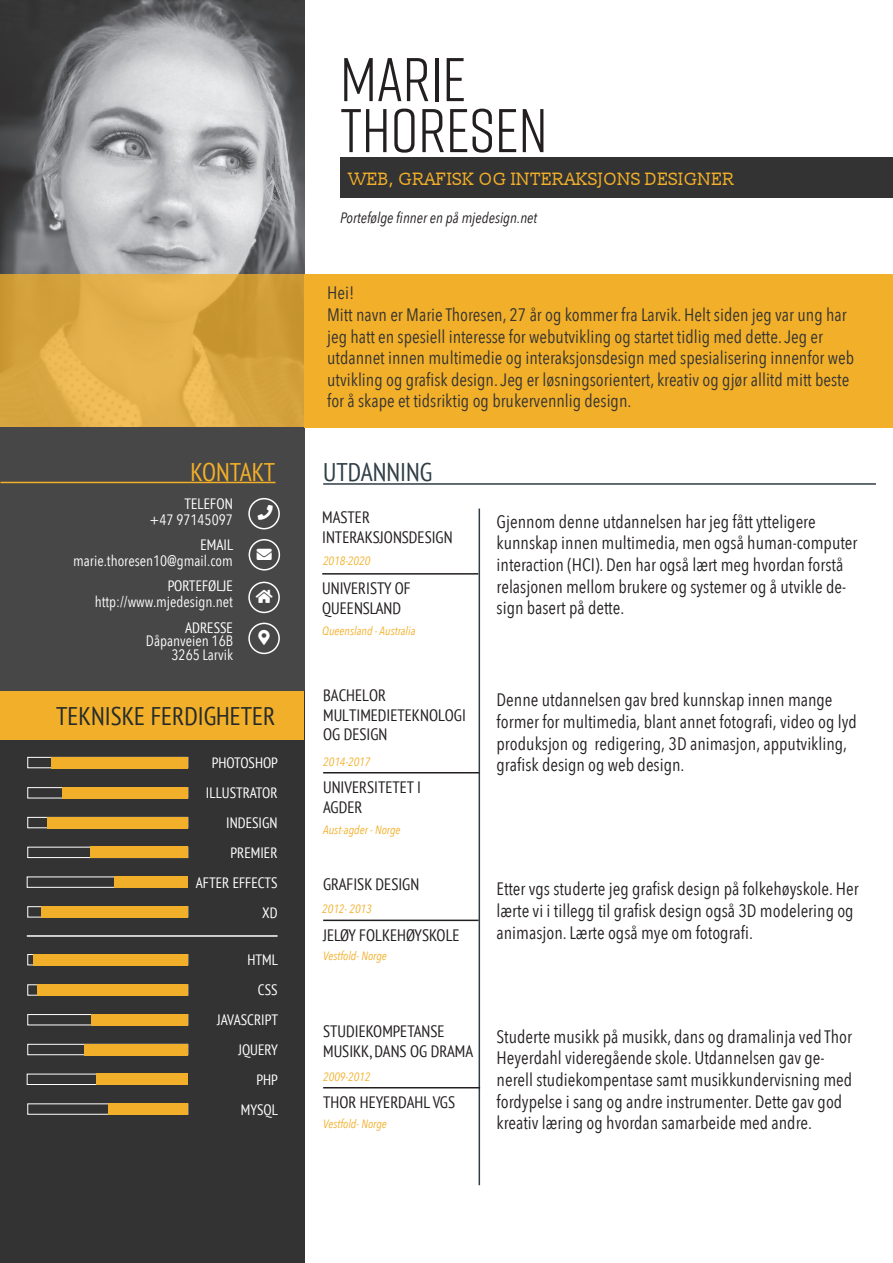
<style>
.page{position:relative;width:893px;height:1263px;background:#fff}
.page>*{position:absolute;margin:0;border:0;box-sizing:border-box;transform-origin:0 0}
.t1{font:61.5px "Rift";color:#231f20}
.t2{font:condensed 25.5px "PT Sans";color:#252b2c}
.t3{font:condensed 25.5px "PT Sans";color:#2f3e46}
.t4{font:condensed 25.5px "PT Sans";letter-spacing:-.015em;color:#f2af29}
.t5{font:18px/21.6px "Avenir Next Condensed";color:#231f20}
.t6{font:18px/21.6px "Avenir Next Condensed";color:#333}
.t7{font:18px "Slabo 13 px";color:#f2af29}
.t8{font:condensed 16.5px "PT Sans";color:#231f20}
.t9{font:condensed 15px "PT Sans";color:#fff}
.t10{font:15px "Avenir Next Condensed";color:#fff}
.t11{font:italic 15px "Avenir Next Condensed";color:#231f20}
.t12{font:15px "Font Awesome 5 Free Solid";color:#fff}
.t13{font:italic 12px "Avenir Next Condensed";color:#f2af29}
</style>
<div class="page">
<img style="left:0;top:0;width:304px;height:274px">
<svg style="left:0;top:274px;width:304px;height:153px;background:#dba944"></svg>
<div style="left:0;top:427px;width:304px;height:264px;background:#474747"></div>
<div style="left:0;top:691px;width:304px;height:572px;background:#333"></div>
<div style="left:340px;top:157px;width:553px;height:41px;background:#333"></div>
<div style="left:304px;top:274px;width:589px;height:153px;background:#f2af29"></div>
<div style="left:248px;top:498px;width:32px;height:31px;border:2px solid #fff;border-radius:50%"></div>
<div style="left:249px;top:539px;width:31px;height:31px;border:2px solid #fff;border-radius:50%"></div>
<div style="left:248px;top:582px;width:32px;height:31px;border:2px solid #fff;border-radius:50%"></div>
<div style="left:248px;top:623px;width:32px;height:31px;border:2px solid #fff;border-radius:50%"></div>
<hr style="left:0;top:482px;width:276px;height:1px;background:#f2af29">
<div style="left:0;top:691px;width:304px;height:49px;background:#f2af29"></div>
<div style="left:27px;top:787px;width:161px;height:11px;border:1px solid #fff"></div>
<div style="left:27px;top:817px;width:161px;height:11px;border:1px solid #fff"></div>
<div style="left:27px;top:847px;width:161px;height:11px;border:1px solid #fff"></div>
<div style="left:27px;top:876px;width:161px;height:12px;border:1px solid #fff"></div>
<div style="left:27px;top:906px;width:161px;height:11px;border:1px solid #fff"></div>
<div style="left:27px;top:757px;width:161px;height:11px;border:1px solid #fff"></div>
<div style="left:52px;top:757px;width:136px;height:11px;background:#f2af29"></div>
<div style="left:62px;top:787px;width:126px;height:11px;background:#f2af29"></div>
<div style="left:47px;top:817px;width:141px;height:11px;background:#f2af29"></div>
<div style="left:90px;top:847px;width:98px;height:11px;background:#f2af29"></div>
<div style="left:115px;top:876px;width:73px;height:12px;background:#f2af29"></div>
<div style="left:41px;top:906px;width:147px;height:11px;background:#f2af29"></div>
<div style="left:27px;top:984px;width:161px;height:11px;border:1px solid #fff"></div>
<div style="left:27px;top:1014px;width:161px;height:11px;border:1px solid #fff"></div>
<div style="left:27px;top:1044px;width:161px;height:11px;border:1px solid #fff"></div>
<div style="left:27px;top:1074px;width:161px;height:11px;border:1px solid #fff"></div>
<div style="left:27px;top:954px;width:161px;height:11px;border:1px solid #fff"></div>
<div style="left:33px;top:954px;width:155px;height:11px;background:#f2af29"></div>
<div style="left:37px;top:984px;width:151px;height:11px;background:#f2af29"></div>
<div style="left:91px;top:1014px;width:97px;height:11px;background:#f2af29"></div>
<div style="left:84px;top:1044px;width:104px;height:11px;background:#f2af29"></div>
<div style="left:96px;top:1074px;width:92px;height:11px;background:#f2af29"></div>
<div style="left:108px;top:1103px;width:80px;height:11px;background:#f2af29"></div>
<hr style="left:27px;top:935px;width:251px;height:2px;background:#fff">
<hr style="left:323px;top:483px;width:553px;height:2px;background:#2f3e46">
<hr style="left:479px;top:508px;width:1px;height:677px;background:#2f3e46">
<hr style="left:322px;top:573px;width:156px;height:2px;background:#231f20">
<hr style="left:323px;top:772px;width:156px;height:1px;background:#231f20">
<hr style="left:323px;top:1087px;width:157px;height:1px;background:#231f20">
<hr style="left:323px;top:919px;width:156px;height:2px;background:#231f20">
<p class="t4" style="left:190px;top:456px;width:86px">KONTAKT</p>
<p class="t9" style="left:184px;top:494px;width:50px">TELEFON</p>
<p class="t10" style="left:150px;top:506px;width:85px">+47 97145097</p>
<p class="t9" style="left:201px;top:535px;width:34px">EMAIL</p>
<p class="t10" style="left:73px;top:548px;width:161px">marie.thoresen10@gmail.com</p>
<p class="t9" style="left:168px;top:576px;width:67px">PORTEFØLJE</p>
<p class="t10" style="left:95px;top:589px;width:139px">http://www.mjedesign.net</p>
<p class="t9" style="left:185px;top:618px;width:49px">ADRESSE</p>
<p class="t10" style="left:146px;top:628px;width:89px">Dåpanveien 16B</p>
<p class="t10" style="left:172px;top:642px;width:63px">3265 Larvik</p>
<p class="t12" style="left:257px;top:547px;width:17px">■❖●□</p>
<p class="t2" style="left:56px;top:699px;width:221px">TEKNISKE FERDIGHETER</p>
<p class="t9" style="left:212px;top:753px;width:68px">PHOTOSHOP</p>
<p class="t9" style="left:206px;top:783px;width:73px">ILLUSTRATOR</p>
<p class="t9" style="left:226px;top:813px;width:53px">INDESIGN</p>
<p class="t9" style="left:230px;top:843px;width:49px">PREMIER</p>
<p class="t9" style="left:196px;top:873px;width:83px">AFTER EFFECTS</p>
<p class="t9" style="left:262px;top:903px;width:17px">XD</p>
<p class="t9" style="left:248px;top:950px;width:32px">HTML</p>
<p class="t9" style="left:258px;top:980px;width:21px">CSS</p>
<p class="t9" style="left:217px;top:1010px;width:62px">JAVASCRIPT</p>
<p class="t9" style="left:238px;top:1040px;width:41px">JQUERY</p>
<p class="t9" style="left:256px;top:1070px;width:23px">PHP</p>
<p class="t9" style="left:241px;top:1100px;width:39px">MYSQL</p>
<p class="t1" style="left:340px;top:36px;width:128px">MARIE</p>
<p class="t1" style="left:340px;top:87px;width:209px">THORESEN</p>
<p class="t7" style="left:349px;top:167px;width:388px">WEB, GRAFISK OG INTERAKSJONS DESIGNER</p>
<p class="t11" style="left:340px;top:209px;width:199px">Portefølge finner en på mjedesign.net</p>
<p class="t6" style="left:327px;top:281px;width:29px">Hei!</p>
<p class="t6" style="left:327px;top:303px;width:529px">Mitt navn er Marie Thoresen, 27 år og kommer fra Larvik. Helt siden jeg var ung har jeg hatt en spesiell interesse for webutvikling og startet tidlig med dette. Jeg er utdannet innen multimedie og interaksjonsdesign med spesialisering innenfor web utvikling og grafisk design. Jeg er løsningsorientert, kreativ og gjør allitd mitt beste for å skape et tidsriktig og brukervennlig design.</p>
<p class="t3" style="left:323px;top:456px;width:111px">UTDANNING</p>
<p class="t8" style="left:322px;top:507px;width:49px">MASTER</p>
<p class="t8" style="left:322px;top:526px;width:132px">INTERAKSJONSDESIGN</p>
<p class="t13" style="left:323px;top:553px;width:49px">2018-2020</p>
<p class="t8" style="left:322px;top:578px;width:90px">UNIVERISTY OF</p>
<p class="t8" style="left:322px;top:597px;width:80px">QUEENSLAND</p>
<p class="t13" style="left:322px;top:623px;width:95px">Queensland - Australia</p>
<p class="t8" style="left:323px;top:684px;width:64px">BACHELOR</p>
<p class="t8" style="left:323px;top:704px;width:144px">MULTIMEDIETEKNOLOGI</p>
<p class="t8" style="left:323px;top:724px;width:66px">OG DESIGN</p>
<p class="t13" style="left:323px;top:754px;width:49px">2014-2017</p>
<p class="t8" style="left:323px;top:776px;width:99px">UNIVERSITETET I</p>
<p class="t8" style="left:323px;top:796px;width:41px">AGDER</p>
<p class="t13" style="left:323px;top:822px;width:79px">Aust-agder - Norge</p>
<p class="t8" style="left:323px;top:873px;width:98px">GRAFISK DESIGN</p>
<p class="t8" style="left:323px;top:924px;width:138px">JELØY FOLKEHØYSKOLE</p>
<p class="t13" style="left:322px;top:901px;width:51px">2012- 2013</p>
<p class="t13" style="left:323px;top:948px;width:65px">Vestfold- Norge</p>
<p class="t5" style="left:497px;top:510px;width:362px">Gjennom denne utdannelsen har jeg fått ytteligere kunnskap innen multimedia, men også human-computer interaction (HCI). Den har også lært meg hvordan forstå relasjonen mellom brukere og systemer og å utvikle de&shy;sign basert på dette.</p>
<p class="t5" style="left:497px;top:688px;width:362px">Denne utdannelsen gav bred kunnskap innen mange former for multimedia, blant annet fotografi, video og lyd produksjon og redigering, 3D animasjon, apputvikling, grafisk design og web design.</p>
<p class="t5" style="left:497px;top:877px;width:364px">Etter vgs studerte jeg grafisk design på folkehøyskole. Her lærte vi i tillegg til grafisk design også 3D modelering og animasjon. Lærte også mye om fotografi.</p>
<p class="t8" style="left:323px;top:1021px;width:123px">STUDIEKOMPETANSE</p>
<p class="t8" style="left:323px;top:1040px;width:151px">MUSIKK, DANS OG DRAMA</p>
<p class="t8" style="left:323px;top:1091px;width:133px">THOR HEYERDAHL VGS</p>
<p class="t13" style="left:323px;top:1069px;width:49px">2009-2012</p>
<p class="t13" style="left:323px;top:1117px;width:65px">Vestfold- Norge</p>
<p class="t5" style="left:497px;top:1025px;width:357px">Studerte musikk på musikk, dans og dramalinja ved Thor Heyerdahl videregående skole. Utdannelsen gav ge&shy;nerell studiekompentase samt musikkundervisning med fordypelse i sang og andre instrumenter. Dette gav god kreativ læring og hvordan samarbeide med andre.</p>
</div>
